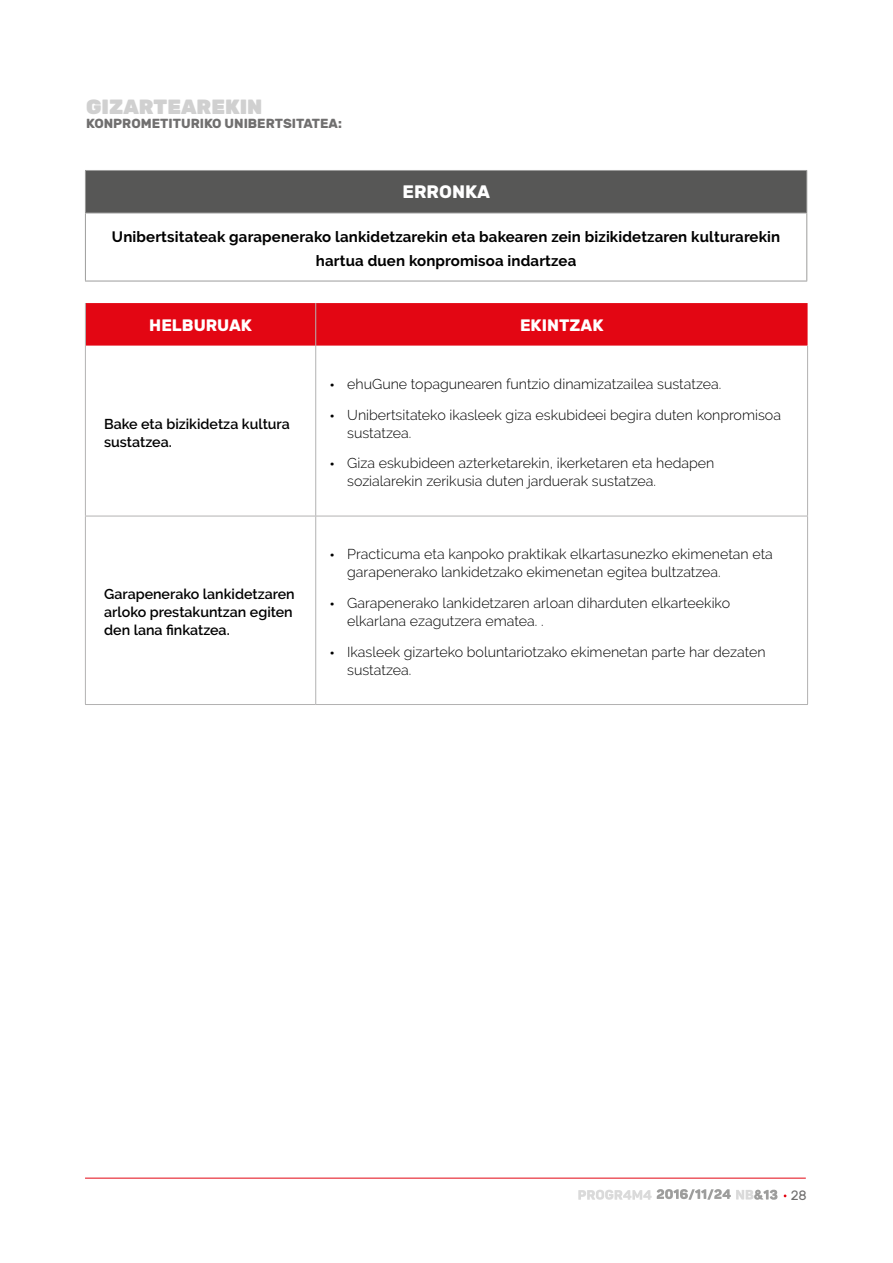
<style>
.page{position:relative;width:893px;height:1263px;background:#fff}
.page>*{position:absolute;margin:0;border:0;box-sizing:border-box;transform-origin:0 0}
.t1{font:900 20.55px "Rubik";color:#d0d0d0}
.t2{font:700 18px "Rubik";color:#fff}
.t3{font:700 16.5px "Rubik";color:#fff}
.t4{font:700 15px/24px "Raleway";letter-spacing:.01em;color:#000;text-align:center}
.t5{font:300 14.25px/18px "Raleway";color:#000}
.t6{font:600 14.25px/18px "Raleway";color:#000}
.t7{font:13.5px "Rubik";color:#706f6f}
.t8{font:700 13.05px "Rubik";color:#706f6f}
.s1{font-family:"EHU Sans";font-size:13.5px}
</style>
<div class="page">
<hr style="left:85px;top:1178px;width:721px;height:1px;background:#e30613">
<svg style="left:578px;top:1189px;width:199px;height:11px"></svg>
<div style="left:85px;top:170px;width:722px;height:43px;background:#575756"></div>
<hr style="left:85px;top:170px;width:722px;height:1px;background:#9d9d9c">
<hr style="left:85px;top:171px;width:1px;height:42px;background:#9d9d9c">
<hr style="left:806px;top:171px;width:1px;height:42px;background:#9d9d9c">
<hr style="left:85px;top:213px;width:722px;height:1px;background:#9d9d9c">
<hr style="left:85px;top:213px;width:1px;height:68px;background:#9d9d9c">
<hr style="left:806px;top:213px;width:1px;height:68px;background:#9d9d9c">
<hr style="left:85px;top:281px;width:722px;height:1px;background:#9d9d9c">
<div style="left:86px;top:303px;width:722px;height:43px;background:#e30613"></div>
<hr style="left:85px;top:303px;width:1px;height:43px;background:#b3b2b2">
<hr style="left:315px;top:303px;width:1px;height:43px;background:#b3b2b2">
<hr style="left:85px;top:346px;width:1px;height:170px;background:#b3b2b2">
<hr style="left:315px;top:346px;width:1px;height:170px;background:#b3b2b2">
<hr style="left:807px;top:346px;width:1px;height:170px;background:#b3b2b2">
<hr style="left:85px;top:516px;width:231px;height:1px;background:#b3b2b2">
<hr style="left:85px;top:516px;width:1px;height:188px;background:#b3b2b2">
<hr style="left:316px;top:516px;width:492px;height:1px;background:#b3b2b2">
<hr style="left:315px;top:516px;width:1px;height:188px;background:#b3b2b2">
<hr style="left:807px;top:516px;width:1px;height:188px;background:#b3b2b2">
<hr style="left:85px;top:704px;width:231px;height:1px;background:#b3b2b2">
<hr style="left:316px;top:704px;width:492px;height:1px;background:#b3b2b2">
<h1 class="t1" style="left:86px;top:95px;width:178px">GIZARTEAREKIN</h1>
<p class="t8" style="left:86px;top:115px;width:257px">KONPROMETITURIKO UNIBERTSITATEA:</p>
<p class="t2" style="left:402px;top:182px;width:89px">ERRONKA</p>
<p class="t4" style="left:112px;top:225px;width:670px">Unibertsitateak garapenerako lankidetzarekin eta bakearen zein bizikidetzaren kulturarekin hartua duen konpromisoa indartzea</p>
<p class="t3" style="left:149px;top:315px;width:104px">HELBURUAK</p>
<p class="t3" style="left:520px;top:315px;width:85px">EKINTZAK</p>
<p class="t6" style="left:104px;top:414px;width:187px">Bake eta bizikidetza kultura sustatzea.</p>
<p class="t6" style="left:104px;top:585px;width:192px">Garapenerako lankidetzaren arloko prestakuntzan egiten den lana finkatzea.</p>
<p class="t5" style="left:330px;top:375px;width:393px"><span class="s1">•</span> ehuGune topagunearen funtzio dinamizatzailea sustatzea.</p>
<p class="t5" style="left:347px;top:405px;width:435px;text-indent:-17px"><span class="s1">•</span> Unibertsitateko ikasleek giza eskubideei begira duten konpromisoa sustatzea.</p>
<p class="t5" style="left:347px;top:454px;width:369px;text-indent:-17px"><span class="s1">•</span> Giza eskubideen azterketarekin, ikerketaren eta hedapen sozialarekin zerikusia duten jarduerak sustatzea.</p>
<p class="t5" style="left:347px;top:545px;width:427px;text-indent:-17px"><span class="s1">•</span> Practicuma eta kanpoko praktikak elkartasunezko ekimenetan eta garapenerako lankidetzako ekimenetan egitea bultzatzea.</p>
<p class="t5" style="left:347px;top:594px;width:384px;text-indent:-17px"><span class="s1">•</span> Garapenerako lankidetzaren arloan diharduten elkarteekiko elkarlana ezagutzera ematea. .</p>
<p class="t5" style="left:347px;top:643px;width:420px;text-indent:-17px"><span class="s1">•</span> Ikasleek gizarteko boluntariotzako ekimenetan parte har dezaten sustatzea.</p>
<p class="t7" style="left:791px;top:1188px;width:18px">28</p>
</div>
